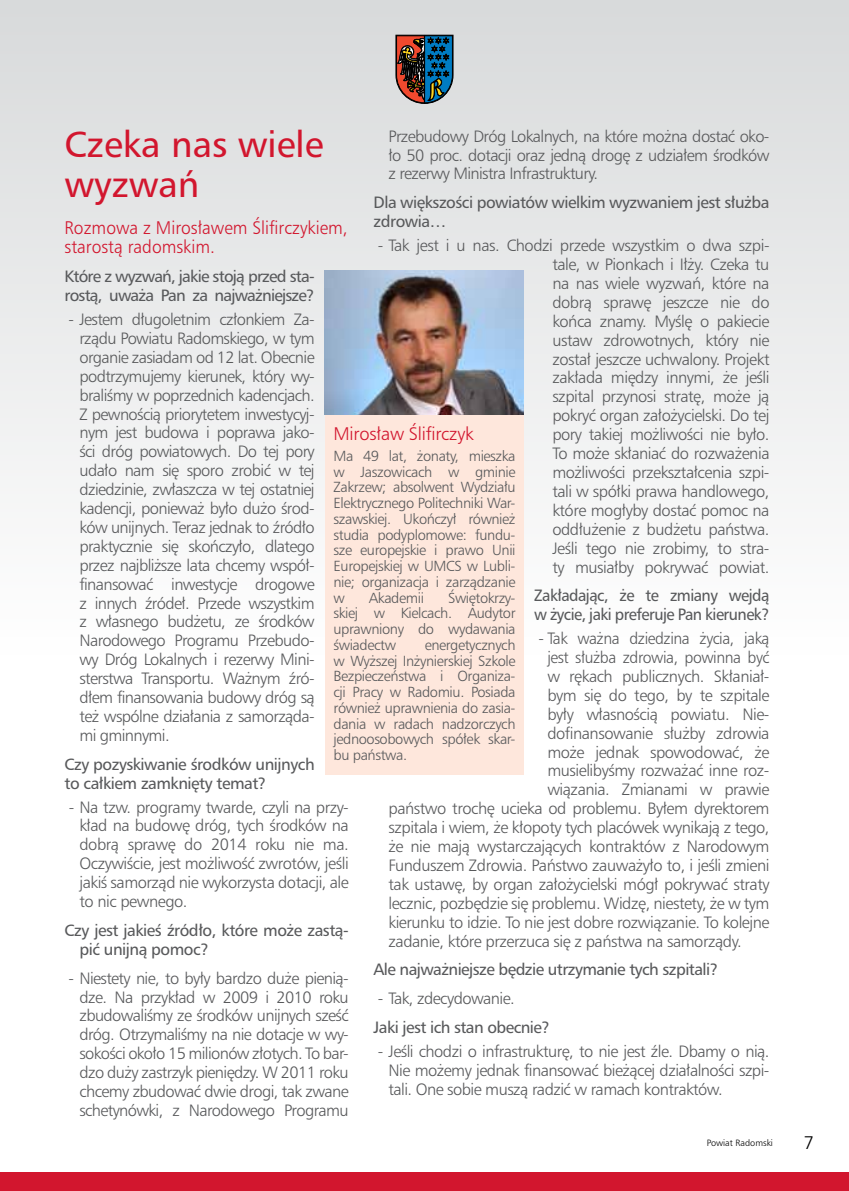
<style>
.page{position:relative;width:849px;height:1191px;background:#fff}
.page>*{position:absolute;margin:0;border:0;box-sizing:border-box;transform-origin:0 0}
.t1{font:35px/39.9px "Humnst 777 PL";color:#d2162e}
.t2{font:17.5px/18.9px "Humnst 777 Lt PL";color:#d2162e;scale:.95 1}
.t3{font:17.5px "Humnst 777 Lt PL";color:#d2162e}
.t4{font:17.5px "Humnst 777 Lt PL";color:#000}
.t5{font:15.75px/18.9px "Humnst 777 Lt PL";letter-spacing:-.03em;color:#58595b;text-align:justify}
.t6{font:15.75px/18.9px "Humnst 777 PL";letter-spacing:-.035em;color:#58595b}
.t7{font:15.75px/18.9px "Humnst 777 PL";letter-spacing:-.035em;color:#58595b;scale:.96 1}
.t8{font:15.75px "Humnst 777 Lt PL";letter-spacing:-.03em;color:#58595b;scale:.96 1}
.t9{font:14px/15.8px "Humnst 777 Lt PL";letter-spacing:-.03em;color:#58595b;text-align:justify}
.t10{font:8.75px "Humnst 777 Lt PL";color:#000}
</style>
<div class="page">
<div style="left:0;top:0;width:848px;height:755px;background:linear-gradient(to bottom,#d8dadb,#fff)"></div>
<div style="left:0;top:1172px;width:848px;height:19px;background:#d2162e"></div>
<svg style="left:396px;top:35px;width:57px;height:68px;background:#464c55"></svg>
<div style="left:325px;top:410px;width:199px;height:364px;background:#fee7dc"></div>
<img style="left:324px;top:270px;width:199px;height:144px">
<p class="t5" style="left:388px;top:126px;width:382px">Przebudowy Dróg Lokalnych, na które można dostać oko&shy;ło 50 proc. dotacji oraz jedną drogę z udziałem środków z rezerwy Ministra Infrastruktury.</p>
<p class="t6" style="left:373px;top:193px;width:397px">Dla większości powiatów wielkim wyzwaniem jest służba zdrowia…</p>
<p class="t5" style="left:552px;top:236px;width:219px;text-indent:-174px">- Tak jest i u nas. Chodzi przede wszystkim o dwa szpi&shy;tale, w Pionkach i Iłży. Czeka tu na nas wiele wyzwań, które na dobrą sprawę jeszcze nie do końca znamy. Myślę o pakiecie ustaw zdrowotnych, który nie został jeszcze uchwalony. Projekt zakłada między innymi, że jeśli szpital przynosi stratę, może ją pokryć organ założycielski. Do tej pory takiej możliwości nie było.<br>To może skłaniać do rozważenia możliwości przekształcenia szpi&shy;tali w spółki prawa handlowego, które mogłyby dostać pomoc na oddłużenie z budżetu państwa.<br>Jeśli tego nie zrobimy, to stra&shy;ty musiałby pokrywać powiat.</p>
<p class="t7" style="left:534px;top:586px;width:246px">Zakładając, że te zmiany wejdą w życie, jaki preferuje Pan kierunek?</p>
<p class="t5" style="left:538px;top:628px;width:232px">- Tak ważna dziedzina życia, jaką</p>
<p class="t8" style="left:547px;top:647px;width:233px">jest służba zdrowia, powinna być</p>
<p class="t5" style="left:547px;top:666px;width:223px">w rękach publicznych. Skłaniał-</p>
<p class="t5" style="left:547px;top:685px;width:224px">bym się do tego, by te szpitale</p>
<p class="t5" style="left:547px;top:704px;width:223px">były własnością powiatu. Nie-</p>
<p class="t5" style="left:547px;top:723px;width:223px">dofinansowanie służby zdrowia</p>
<p class="t5" style="left:547px;top:742px;width:223px">może jednak spowodować, że</p>
<p class="t5" style="left:547px;top:761px;width:223px">musielibyśmy rozważać inne roz-</p>
<p class="t5" style="left:547px;top:780px;width:223px">wiązania. Zmianami w prawie</p>
<p class="t5" style="left:388px;top:799px;width:382px">państwo trochę ucieka od problemu. Byłem dyrektorem</p>
<p class="t5" style="left:388px;top:817px;width:382px">szpitala i wiem, że kłopoty tych placówek wynikają z tego,</p>
<p class="t5" style="left:388px;top:836px;width:382px">że nie mają wystarczających kontraktów z Narodowym</p>
<p class="t5" style="left:388px;top:855px;width:382px">Funduszem Zdrowia. Państwo zauważyło to, i jeśli zmieni</p>
<p class="t5" style="left:388px;top:874px;width:382px">tak ustawę, by organ założycielski mógł pokrywać straty</p>
<p class="t5" style="left:388px;top:893px;width:382px">lecznic, pozbędzie się problemu. Widzę, niestety, że w tym</p>
<p class="t5" style="left:388px;top:912px;width:382px">kierunku to idzie. To nie jest dobre rozwiązanie. To kolejne</p>
<p class="t5" style="left:388px;top:931px;width:354px">zadanie, które przerzuca się z państwa na samorządy.</p>
<p class="t6" style="left:373px;top:960px;width:346px">Ale najważniejsze będzie utrzymanie tych szpitali?</p>
<p class="t5" style="left:377px;top:988px;width:139px">- Tak, zdecydowanie.</p>
<p class="t6" style="left:373px;top:1017px;width:178px">Jaki jest ich stan obecnie?</p>
<p class="t5" style="left:388px;top:1041px;width:382px;text-indent:-11px">- Jeśli chodzi o infrastrukturę, to nie jest źle. Dbamy o nią.<br>Nie możemy jednak finansować bieżącej działalności szpi&shy;tali. One sobie muszą radzić w ramach kontraktów.</p>
<h1 class="t1" style="left:64px;top:124px;width:260px">Czeka nas wiele wyzwań</h1>
<p class="t2" style="left:64px;top:218px;width:299px">Rozmowa z Mirosławem Ślifirczykiem, starostą radomskim.</p>
<p class="t6" style="left:64px;top:267px;width:251px">Które z wyzwań, jakie stoją przed sta&shy;rostą, uważa Pan za najważniejsze?</p>
<p class="t5" style="left:79px;top:309px;width:237px;text-indent:-11px">- Jestem długoletnim członkiem Za&shy;rządu Powiatu Radomskiego, w tym organie zasiadam od 12 lat. Obecnie podtrzymujemy kierunek, który wy&shy;braliśmy w poprzednich kadencjach.<br>Z pewnością priorytetem inwestycyj&shy;nym jest budowa i poprawa jako&shy;ści dróg powiatowych. Do tej pory udało nam się sporo zrobić w tej dziedzinie, zwłaszcza w tej ostatniej kadencji, ponieważ było dużo środ&shy;ków unijnych. Teraz jednak to źródło praktycznie się skończyło, dlatego przez najbliższe lata chcemy współ&shy;finansować inwestycje drogowe z innych źródeł. Przede wszystkim z własnego budżetu, ze środków Narodowego Programu Przebudo&shy;wy Dróg Lokalnych i rezerwy Mini&shy;sterstwa Transportu. Ważnym źró&shy;dłem finansowania budowy dróg są też wspólne działania z samorząda&shy;mi gminnymi.</p>
<p class="t6" style="left:64px;top:754px;width:251px">Czy pozyskiwanie środków unijnych to całkiem zamknięty temat?</p>
<p class="t5" style="left:79px;top:797px;width:271px;text-indent:-11px">- Na tzw. programy twarde, czyli na przy&shy;kład na budowę dróg, tych środków na dobrą sprawę do 2014 roku nie ma.<br>Oczywiście, jest możliwość zwrotów, jeśli jakiś samorząd nie wykorzysta dotacji, ale to nic pewnego.</p>
<p class="t6" style="left:79px;top:920px;width:271px;text-indent:-15px">Czy jest jakieś źródło, które może zastą&shy;pić unijną pomoc?</p>
<p class="t5" style="left:79px;top:968px;width:271px;text-indent:-11px">- Niestety nie, to były bardzo duże pienią&shy;dze. Na przykład w 2009 i 2010 roku zbudowaliśmy ze środków unijnych sześć dróg. Otrzymaliśmy na nie dotacje w wy&shy;sokości około 15 milionów złotych. To bar&shy;dzo duży zastrzyk pieniędzy. W 2011 roku chcemy zbudować dwie drogi, tak zwane schetynówki, z Narodowego Programu</p>
<p class="t3" style="left:333px;top:422px;width:141px">Mirosław Ślifirczyk</p>
<p class="t9" style="left:333px;top:447px;width:183px">Ma 49 lat, żonaty, mieszka w Jaszowicach w gminie Zakrzew; absolwent Wydziału Elektrycznego Politechniki War&shy;szawskiej. Ukończył również studia podyplomowe: fundu&shy;sze europejskie i prawo Unii Europejskiej w UMCS w Lubli&shy;nie; organizacja i zarządzanie w</p>
<p class="t9" style="left:333px;top:589px;width:183px;text-indent:115px">Świętokrzy&shy;skiej w Kielcach. Audytor uprawniony do wydawania świadectw</p>
<p class="t9" style="left:369px;top:589px;width:57px">Akademii</p>
<p class="t9" style="left:333px;top:636px;width:183px;text-indent:91px">energetycznych w Wyższej Inżynierskiej Szkole Bezpieczeństwa i Organiza&shy;cji Pracy w Radomiu. Posiada również uprawnienia do zasia&shy;dania w radach nadzorczych jednoosobowych spółek skar&shy;bu państwa.</p>
<p class="t10" style="left:706px;top:1137px;width:68px">Powiat Radomski</p>
<p class="t4" style="left:803px;top:1131px;width:12px">7</p>
</div>
